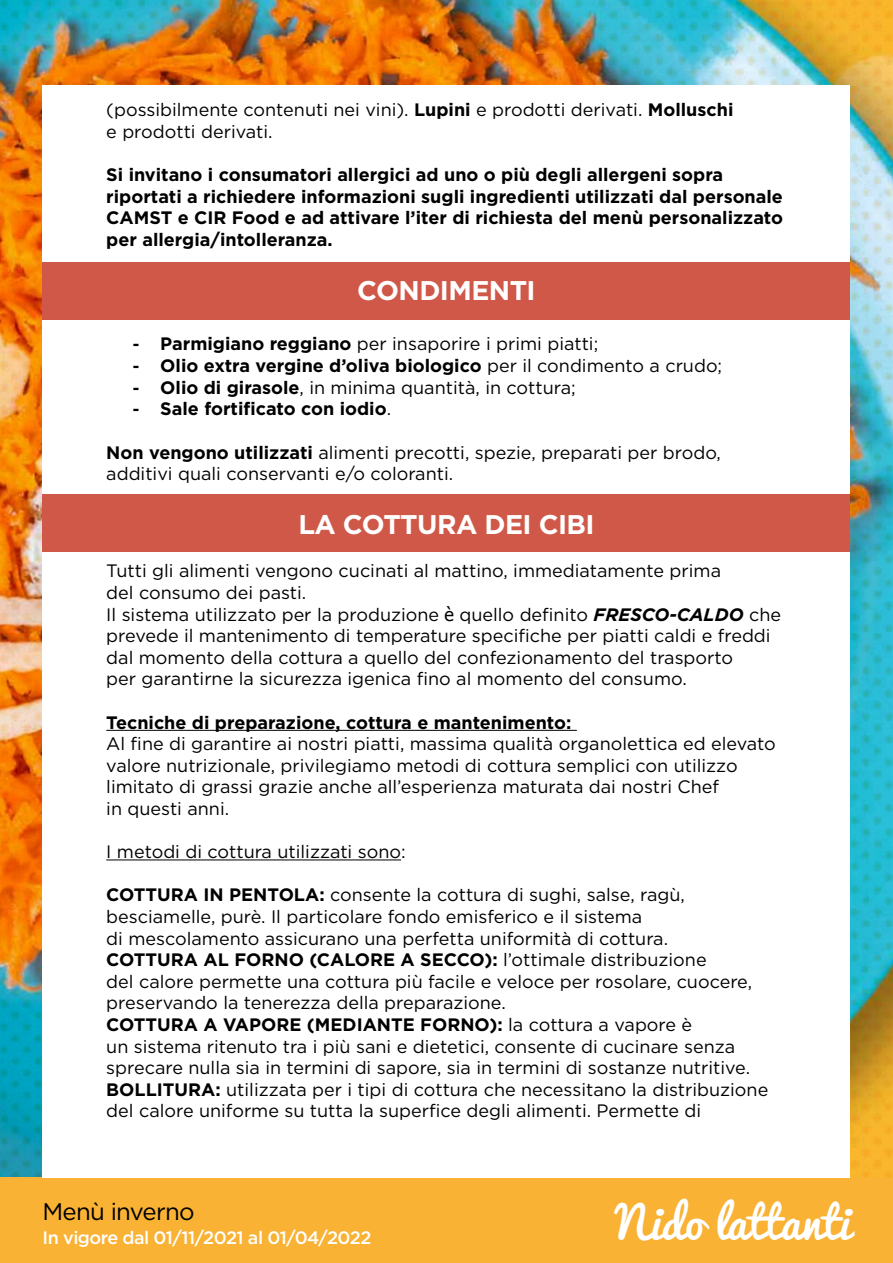
<style>
.page{position:relative;width:893px;height:1263px;background:#fff}
.page>*{position:absolute;margin:0;border:0;box-sizing:border-box;transform-origin:0 0}
.t1{font:44.25px "Pacifico";color:#fff}
.t2{font:700 27px "Gotham";letter-spacing:-.02em;color:#fff}
.t3{font:24px "Gotham";letter-spacing:-.03em;color:#000}
.t4{font:18px/21.6px "Gotham";color:#000}
.t5{font:700 18px/21.6px "Gotham";color:#000}
.t6{font:500 18px "Gotham";letter-spacing:-.03em;color:#fff}
.s1{font-weight:700}
.s2{font-family:"Helvetica";font-weight:700}
.s3{font-family:"Helvetica"}
.s4{font-weight:400}
.s5{font-family:"Tahoma"}
.s6{font-family:"Gotham HTF";font-weight:700;font-style:italic}
</style>
<div class="page">
<img style="left:0;top:634px;width:893px;height:544px">
<img style="left:0;top:0;width:893px;height:631px">
<div style="left:0;top:1178px;width:893px;height:85px;background:#f9b234"></div>
<div style="left:43px;top:85px;width:807px;height:1093px;background:#fff"></div>
<div style="left:43px;top:263px;width:807px;height:57px;background:#d05848"></div>
<div style="left:43px;top:494px;width:807px;height:58px;background:#d05848"></div>
<hr style="left:106px;top:730px;width:471px;height:1px;background:#000">
<hr style="left:106px;top:859px;width:295px;height:1px;background:#000">
<p class="t4" style="left:106px;top:99px;width:629px">(possibilmente contenuti nei vini). <span class="s1">Lupini</span> e prodotti derivati. <span class="s1">Molluschi </span>e prodotti derivati.</p>
<p class="t5" style="left:106px;top:164px;width:678px">Si invitano i consumatori allergici ad uno o più degli allergeni sopra riportati a richiedere informazioni sugli ingredienti utilizzati dal personale CAMST e CIR Food e ad attivare l’iter di richiesta del menù personalizzato per allergia/intolleranza.</p>
<h2 class="t2" style="left:357px;top:273px;width:180px">CONDIMENTI</h2>
<p class="t4" style="left:133px;top:333px;width:466px"><span class="s2">-</span> <span class="s1">Parmigiano reggiano</span> per insaporire i primi piatti;</p>
<p class="t5" style="left:133px;top:355px;width:590px"><span class="s3">-</span> Olio extra vergine d’oliva biologico <span class="s4">per il condimento a crudo;</span></p>
<p class="t4" style="left:133px;top:376px;width:444px"><span class="s2">-</span> <span class="s1">Olio di girasole</span>, in minima quantità, in cottura;</p>
<p class="t5" style="left:133px;top:398px;width:259px"><span class="s3">-</span> Sale fortificato con iodio<span class="s4">.</span></p>
<p class="t4" style="left:106px;top:441px;width:616px"><span class="s1">Non vengono utilizzati</span> alimenti precotti, spezie, preparati per brodo, additivi quali conservanti e/o coloranti.</p>
<h2 class="t2" style="left:298px;top:507px;width:298px">LA COTTURA DEI CIBI</h2>
<p class="t4" style="left:106px;top:560px;width:676px">Tutti gli alimenti vengono cucinati al mattino, immediatamente prima<br>del consumo dei pasti.<br>Il sistema utilizzato per la produzione <span class="s5">è</span> quello definito <span class="s6">FRESCO-CALDO</span> che prevede il mantenimento di temperature specifiche per piatti caldi e freddi dal momento della cottura a quello del confezionamento del trasporto<br>per garantirne la sicurezza igenica fino al momento del consumo.</p>
<p class="t5" style="left:106px;top:711px;width:467px">Tecniche di preparazione, cottura e mantenimento:</p>
<p class="t4" style="left:106px;top:732px;width:671px">Al fine di garantire ai nostri piatti, massima qualità organolettica ed elevato valore nutrizionale, privilegiamo metodi di cottura semplici con utilizzo limitato di grassi grazie anche all’esperienza maturata dai nostri Chef<br>in questi anni.</p>
<p class="t4" style="left:106px;top:840px;width:301px">I metodi di cottura utilizzati sono:</p>
<p class="t4" style="left:106px;top:884px;width:663px"><span class="s1">COTTURA IN PENTOLA:</span> consente la cottura di sughi, salse, ragù, besciamelle, purè. Il particolare fondo emisferico e il sistema<br>di mescolamento assicurano una perfetta uniformità di cottura.<br><span class="s1">COTTURA AL FORNO (CALORE A SECCO):</span> l’ottimale distribuzione<br>del calore permette una cottura più facile e veloce per rosolare, cuocere, preservando la tenerezza della preparazione.<br><span class="s1">COTTURA A VAPORE (MEDIANTE FORNO):</span> la cottura a vapore è<br>un sistema ritenuto tra i più sani e dietetici, consente di cucinare senza sprecare nulla sia in termini di sapore, sia in termini di sostanze nutritive.<br><span class="s1">BOLLITURA:</span> utilizzata per i tipi di cottura che necessitano la distribuzione del calore uniforme su tutta la superfice degli alimenti. Permette di</p>
<h3 class="t3" style="left:43px;top:1196px;width:154px">Menù inverno</h3>
<p class="t6" style="left:43px;top:1225px;width:330px">In vigore dal 01/11/2021 al 01/04/2022</p>
<h1 class="t1" style="left:615px;top:1184px;width:237px">Nido lattanti</h1>
</div>
